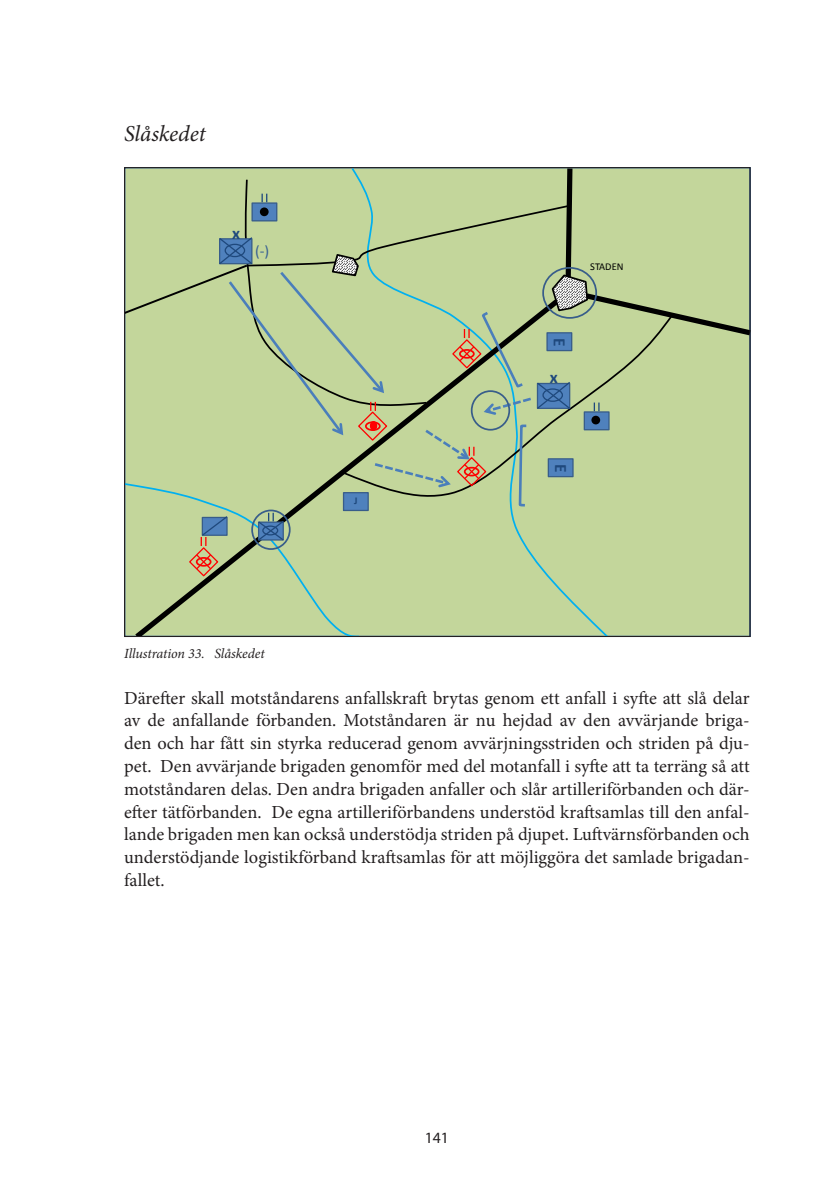
<style>
.page{position:relative;width:839px;height:1186px;background:#fff}
.page>*{position:absolute;margin:0;border:0;box-sizing:border-box;transform-origin:0 0}
.Rubrik_4{font:italic 22.75px "Minion Pro";letter-spacing:-.005em;color:#231f20}
.Brödtext_utan_mellan{font:18.38px/22.8px "Minion Pro";color:#231f20;text-align:justify}
.t1{font:700 17.32px "Calibri";color:#1f497d}
.t2{font:15.75px "Myriad Pro";color:#231f20}
.t3{font:15.58px "Calibri";color:#376092}
.Bildtext{font:italic 14px "Minion Pro";letter-spacing:-.005em;color:#231f20}
.t4{font:10.5px "Calibri";color:#000}
.t5{font:700 10.5px "Calibri";color:#1f497d}
</style>
<div class="page">
<svg style="left:126px;top:169px;width:622px;height:466px"></svg>
<div style="left:196px;top:557px;width:15px;height:9px;border:2px solid #f00;border-radius:50%"></div>
<p class="Rubrik_4" style="left:124px;top:118px;width:83px">Slåskedet</p>
<p class="t1" style="left:232px;top:222px;width:9px">x</p>
<p class="t3" style="left:255px;top:241px;width:16px">(-)</p>
<p class="t5" style="left:354px;top:494px;width:5px">J</p>
<p class="t4" style="left:590px;top:259px;width:35px">STADEN</p>
<p class="t1" style="left:570px;top:338px;width:10px;rotate:90deg">E</p>
<p class="t1" style="left:549px;top:366px;width:9px">x</p>
<p class="t1" style="left:571px;top:464px;width:10px;rotate:90deg">E</p>
<p class="Bildtext" style="left:124px;top:644px;width:142px">Illustration 33. Slåskedet</p>
<p class="Brödtext_utan_mellan" style="left:124px;top:686px;width:627px">Därefter skall motståndarens anfallskraft brytas genom ett anfall i syfte att slå delar av de anfallande förbanden. Motståndaren är nu hejdad av den avvärjande briga&shy;den och har fått sin styrka reducerad genom avvärjningsstriden och striden på dju&shy;pet. Den avvärjande brigaden genomför med del motanfall i syfte att ta terräng så att motståndaren delas. Den andra brigaden anfaller och slår artilleriförbanden och där&shy;efter tätförbanden. De egna artilleriförbandens understöd kraftsamlas till den anfal&shy;lande brigaden men kan också understödja striden på djupet. Luftvärnsförbanden och understödjande logistikförband kraftsamlas för att möjliggöra det samlade brigadan&shy;fallet.</p>
<p class="t2" style="left:424px;top:1127px;width:26px">141</p>
</div>
